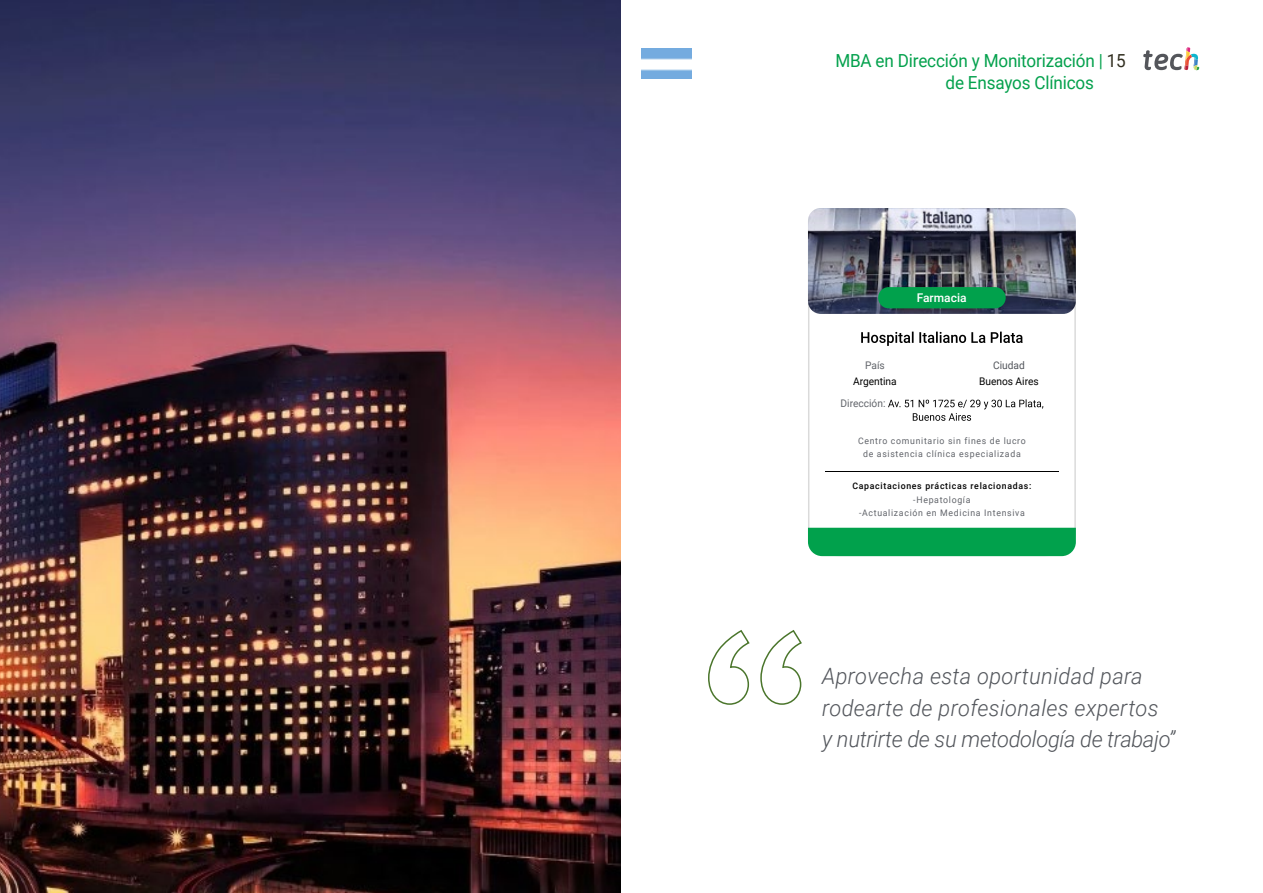
<style>
.page{position:relative;width:1263px;height:893px;background:#fff}
.page>*{position:absolute;margin:0;border:0;box-sizing:border-box;transform-origin:0 0}
.t1{font:italic 300 22.5px/31.5px "Roboto";letter-spacing:.015em;color:#52555b}
.t2{font:18px/22.5px "Roboto";letter-spacing:-.01em;color:#04a14d;scale:.95 1}
.t3{font:500 12px "Roboto";color:#fff}
.t4{font:10.5px "Roboto";color:#000}
.t5{font:10.5px "Roboto";color:#61646a}
.t6{font:10.5px "Roboto";color:#52555b}
.t7{font:9px/13.5px "Roboto";letter-spacing:.08em;color:#61646a;text-align:center}
.t8{font:500 9px "Roboto";letter-spacing:.08em;color:#000}
.s1{color:#312e20}
</style>
<div class="page">
<img style="left:0;top:0;width:621px;height:893px">
<svg style="left:1143px;top:47px;width:56px;height:24px"></svg>
<svg style="left:708px;top:630px;width:94px;height:75px"></svg>
<svg style="left:808px;top:314px;width:268px;height:243px"></svg>
<img style="left:808px;top:208px;width:268px;height:106px">
<div style="left:878px;top:287px;width:128px;height:21px;background:#01a14c;border-radius:11px"></div>
<div style="left:808px;top:528px;width:268px;height:28px;background:#01a14c"></div>
<hr style="left:825px;top:471px;width:234px;height:1px;background:#000">
<svg style="left:861px;top:332px;width:162px;height:14px"></svg>
<svg style="left:888px;top:399px;width:155px;height:22px"></svg>
<h2 class="t2" style="left:945px;top:48px;width:191px;text-indent:-110px">MBA en Dirección y Monitorización | <span class="s1">15 </span>de Ensayos Clínicos</h2>
<h3 class="t3" style="left:917px;top:290px;width:51px">Farmacia</h3>
<p class="t5" style="left:865px;top:358px;width:21px">País</p>
<p class="t4" style="left:853px;top:374px;width:45px">Argentina</p>
<p class="t6" style="left:993px;top:358px;width:33px">Ciudad</p>
<p class="t4" style="left:979px;top:374px;width:61px">Buenos Aires</p>
<p class="t5" style="left:840px;top:396px;width:46px">Dirección:</p>
<p class="t7" style="left:858px;top:433px;width:169px">Centro comunitario sin fines de lucro de asistencia clínica especializada</p>
<p class="t8" style="left:852px;top:480px;width:180px">Capacitaciones prácticas relacionadas:</p>
<p class="t7" style="left:859px;top:492px;width:167px">-Hepatología<br>-Actualización en Medicina Intensiva</p>
<h1 class="t1" style="left:822px;top:660px;width:355px">Aprovecha esta oportunidad para rodearte de profesionales expertos<br>y nutrirte de su metodología de trabajo”</h1>
</div>
